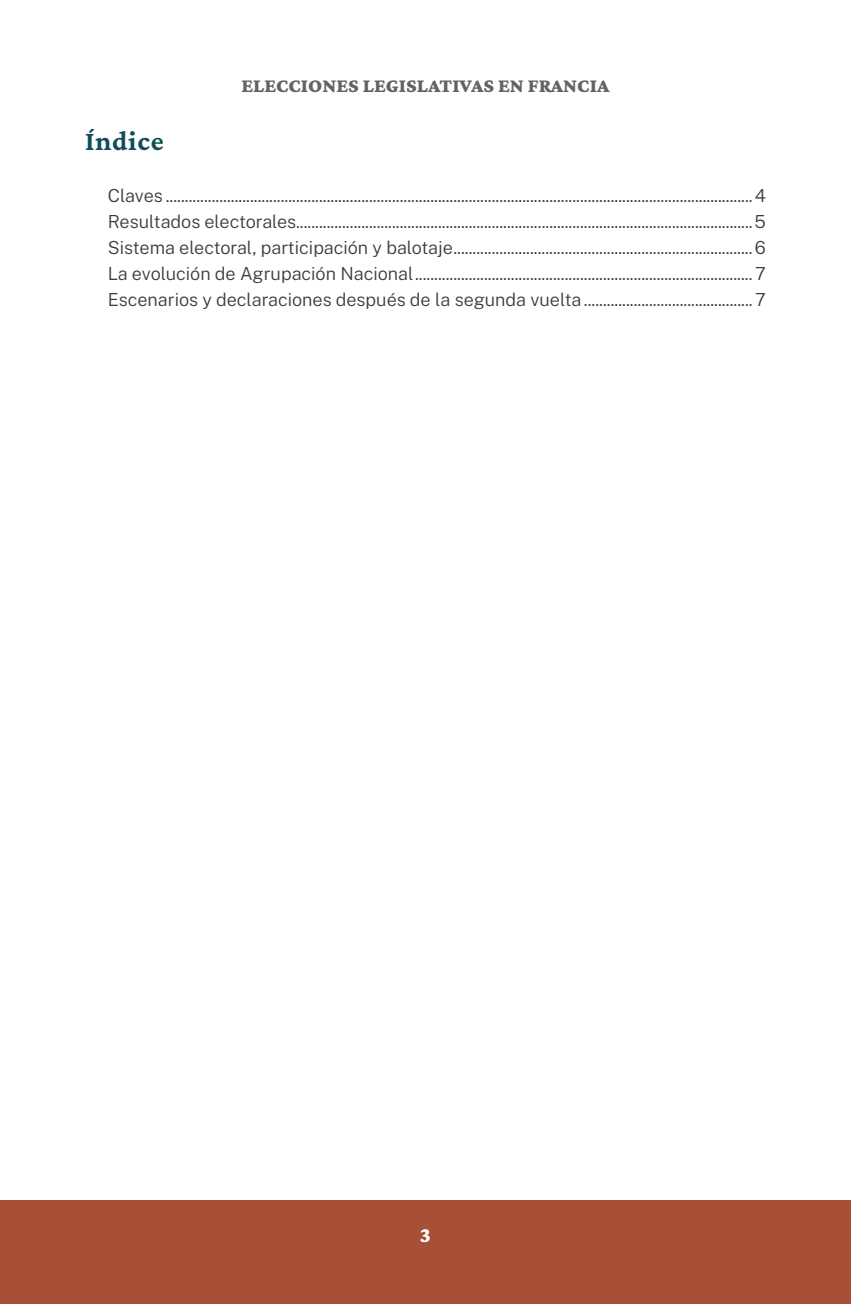
<style>
.page{position:relative;width:851px;height:1304px;background:#fff}
.page>*{position:absolute;margin:0;border:0;box-sizing:border-box;transform-origin:0 0}
.t1{font:700 28px "Crimson Pro";letter-spacing:.03em;color:#0f4d5a}
.t2{font:900 22px "Crimson Pro";color:#fff}
.t3{font:900 20px "Crimson Pro";color:#646363}
.t4{font:300 18px/26px "Public Sans";color:#3c3c3b;text-align:justify}
</style>
<div class="page">
<div style="left:0;top:1200px;width:850px;height:104px;background:#a74f37"></div>
<p class="t3" style="left:241px;top:72px;width:369px">ELECCIONES LEGISLATIVAS EN FRANCIA</p>
<h1 class="t1" style="left:85px;top:123px;width:80px">Índice</h1>
<p class="t4" style="left:108px;top:182px;width:659px">Claves .........................................................................................................................................................4<br>Resultados electorales.......................................................................................................................5<br>Sistema electoral, participación y balotaje..............................................................................6<br>La evolución de Agrupación Nacional........................................................................................7<br>Escenarios y declaraciones después de la segunda vuelta ............................................7</p>
<p class="t2" style="left:420px;top:1221px;width:13px">3</p>
</div>
